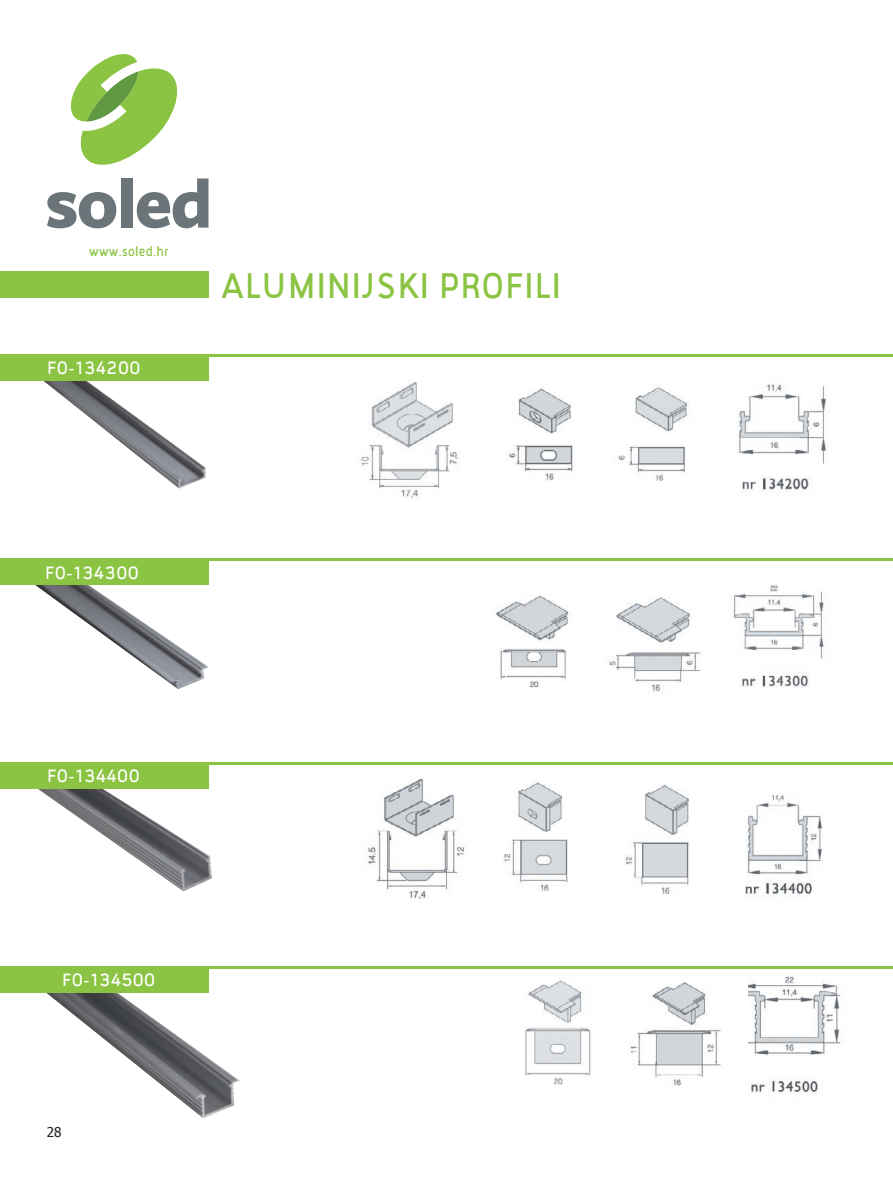
<style>
.page{position:relative;width:893px;height:1191px;background:#fff}
.page>*{position:absolute;margin:0;border:0;box-sizing:border-box;transform-origin:0 0}
.t1{font:700 36px "Tirana";letter-spacing:.025em;color:#8bc442}
.t2{font:700 18px "Tirana";letter-spacing:.025em;color:#fff}
.t3{font:700 13.5px "Tirana";letter-spacing:.025em;color:#8bc442}
.t4{font:13.5px "Tahoma";color:#231f20}
</style>
<div class="page">
<svg style="left:70px;top:54px;width:107px;height:111px"></svg>
<svg style="left:47px;top:192px;width:69px;height:36px"></svg>
<div style="left:121px;top:178px;width:11px;height:50px;background:#6b7479"></div>
<svg style="left:137px;top:178px;width:71px;height:50px"></svg>
<div style="left:0;top:271px;width:208px;height:27px;background:#8bc442"></div>
<hr style="left:0;top:354px;width:893px;height:3px;background:#8bc442">
<img style="left:35px;top:570px;width:174px;height:119px">
<img style="left:496px;top:595px;width:73px;height:93px">
<div style="left:0;top:558px;width:208px;height:27px;background:#8bc442"></div>
<hr style="left:0;top:558px;width:893px;height:2px;background:#8bc442">
<img style="left:733px;top:585px;width:91px;height:103px">
<img style="left:609px;top:597px;width:92px;height:95px">
<img style="left:44px;top:381px;width:162px;height:108px">
<div style="left:0;top:354px;width:208px;height:27px;background:#8bc442"></div>
<img style="left:738px;top:384px;width:88px;height:106px">
<img style="left:361px;top:381px;width:98px;height:117px">
<img style="left:617px;top:387px;width:71px;height:95px">
<img style="left:508px;top:388px;width:65px;height:93px">
<img style="left:38px;top:772px;width:174px;height:119px">
<div style="left:0;top:762px;width:208px;height:27px;background:#8bc442"></div>
<hr style="left:0;top:762px;width:893px;height:2px;background:#8bc442">
<img style="left:368px;top:779px;width:97px;height:120px">
<img style="left:745px;top:795px;width:78px;height:100px">
<img style="left:625px;top:784px;width:64px;height:111px">
<img style="left:503px;top:782px;width:65px;height:109px">
<img style="left:30px;top:972px;width:210px;height:146px">
<div style="left:0;top:966px;width:208px;height:26px;background:#8bc442"></div>
<hr style="left:0;top:966px;width:893px;height:2px;background:#8bc442">
<img style="left:748px;top:976px;width:93px;height:118px">
<img style="left:630px;top:982px;width:91px;height:104px">
<img style="left:525px;top:980px;width:66px;height:105px">
<p class="t3" style="left:89px;top:244px;width:81px">www.soled.hr</p>
<p class="t2" style="left:47px;top:358px;width:95px">FO-134200</p>
<h1 class="t1" style="left:222px;top:265px;width:341px">ALUMINIJSKI PROFILI</h1>
<p class="t2" style="left:45px;top:562px;width:95px">FO-134300</p>
<p class="t2" style="left:47px;top:766px;width:94px">FO-134400</p>
<p class="t2" style="left:62px;top:970px;width:95px">FO-134500</p>
<p class="t4" style="left:47px;top:1122px;width:16px">28</p>
</div>
